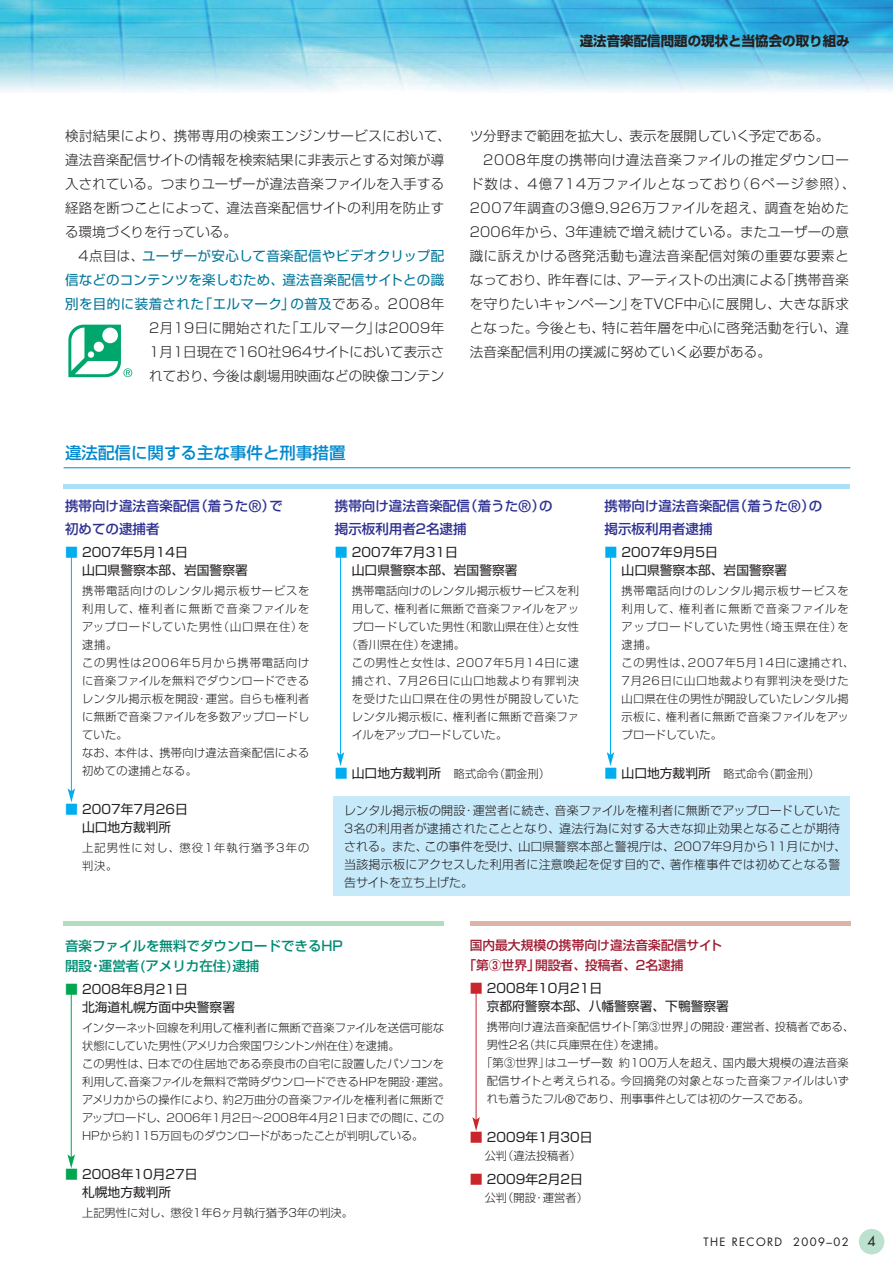
<style>
.page{position:relative;width:893px;height:1263px;background:#fff}
.page>*{position:absolute;margin:0;border:0;box-sizing:border-box;transform-origin:0 0}
.t1{font:500 16.5px "Shin Go";color:#0089cf}
.t2{font:300 13.5px/24px "Shin Go";letter-spacing:.02em;color:#231f20}
.t3{font:500 13.5px/23.1px "Shin Go";color:#2e3092}
.t4{font:500 13.5px/20.1px "Shin Go";color:#008b72}
.t5{font:300 13.5px "Shin Go";letter-spacing:.045em;color:#231f20}
.t6{font:300 13.5px "Shin Go";letter-spacing:.08em;color:#231f20}
.t7{font:300 13.5px "Shin Go";color:#231f20}
.t8{font:300 13.5px "Shin Go";letter-spacing:.05em;color:#231f20}
.t9{font:300 13.5px "Shin Go";letter-spacing:.04em;color:#231f20}
.t10{font:700 13.5px "Shin Go";color:#231f20}
.t11{font:13.5px "Futura";color:#231f20}
.t12{font:12.75px/18px "Shin Go";color:#231f20}
.t13{font:500 12.75px/20.1px "Shin Go";color:#9f1c32}
.t14{font:300 12px/18px "Shin Go";letter-spacing:.015em;color:#231f20}
.t15{font:300 11.25px/18px "Shin Go";letter-spacing:.015em;color:#231f20}
.t16{font:300 11.25px/18px "Shin Go";letter-spacing:.04em;color:#231f20}
.t17{font:300 11.25px/18px "Shin Go";letter-spacing:.05em;color:#231f20}
.t18{font:300 11.25px/18px "Shin Go";letter-spacing:.1em;color:#231f20}
.t19{font:300 11.25px "Shin Go";letter-spacing:.055em;color:#231f20}
.t20{font:300 11.25px "Shin Go";letter-spacing:.07em;color:#231f20}
.t21{font:11.25px "Futura";letter-spacing:.125em;color:#231f20}
.s1{font-weight:400;color:#007699}
.s2{font-family:"Helvetica Neue";font-size:16.5px}
.s3{color:#00adef}
.s4{font-weight:400;font-size:12.75px;color:#00adef}
.s5{font-weight:400;font-size:12.75px}
.s6{color:#00a650}
.s7{color:#c9252b}
.s8{font-family:"Helvetica Neue";font-size:13.5px}
</style>
<div class="page">
<hr style="left:64px;top:922px;width:380px;height:4px;background:#b3ddc0">
<hr style="left:470px;top:922px;width:380px;height:4px;background:#ddb5a6">
<hr style="left:71px;top:991px;width:1px;height:166px;background:#00a650">
<svg style="left:67px;top:1154px;width:8px;height:14px"></svg>
<hr style="left:476px;top:989px;width:1px;height:131px;background:#c9252b">
<svg style="left:472px;top:1117px;width:8px;height:14px"></svg>
<img style="left:0;top:0;width:893px;height:92px">
<div style="left:859px;top:1229px;width:25px;height:25px;background:#bce1cf;border-radius:50%"></div>
<hr style="left:64px;top:467px;width:786px;height:1px;background:#0089cf">
<hr style="left:71px;top:548px;width:1px;height:243px;background:#00adef">
<svg style="left:68px;top:788px;width:7px;height:14px"></svg>
<hr style="left:340px;top:553px;width:1px;height:202px;background:#00adef">
<svg style="left:337px;top:752px;width:7px;height:14px"></svg>
<hr style="left:610px;top:553px;width:1px;height:202px;background:#00adef">
<svg style="left:607px;top:752px;width:7px;height:14px"></svg>
<hr style="left:64px;top:485px;width:786px;height:4px;background:#aae0fa">
<div style="left:333px;top:796px;width:517px;height:100px;background:#c7eafb"></div>
<svg style="left:68px;top:325px;width:64px;height:52px"></svg>
<p class="t10" style="left:580px;top:36px;width:271px">違法音楽配信問題の現状と当協会の取り組み</p>
<p class="t2" style="left:65px;top:126px;width:387px">検討結果により、携帯専用の検索エンジンサービスにおいて、違法音楽配信サイトの情報を検索結果に非表示とする対策が導入されている。つまりユーザーが違法音楽ファイルを入手する経路を断つことによって、違法音楽配信サイトの利用を防止する環境づくりを行っている。</p>
<p class="t2" style="left:65px;top:246px;width:381px;text-align:right">4点目は、<span class="s1">ユーザーが安心して音楽配信やビデオクリップ配信などのコンテンツを楽しむため、違法音楽配信サイトとの識別を目的に装着された「エルマーク」の普及</span>である。2008年<br>2月19日に開始された「エルマーク」は2009年<br>1月1日現在で160社964サイトにおいて表示さ<br>れており、今後は劇場用映画などの映像コンテン</p>
<h1 class="t1" style="left:65px;top:447px;width:282px">違法配信に関する主な事件と刑事措置</h1>
<p class="t7" style="left:470px;top:131px;width:361px">ツ分野まで範囲を拡大し、表示を展開していく予定である。</p>
<p class="t8" style="left:483px;top:155px;width:367px">2008年度の携帯向け違法音楽ファイルの推定ダウンロー</p>
<p class="t6" style="left:470px;top:179px;width:387px">ド数は、4億714万ファイルとなっており（6ページ参照）、</p>
<p class="t5" style="left:470px;top:203px;width:381px">2007年調査の3億9,926万ファイルを超え、調査を始めた</p>
<p class="t2" style="left:470px;top:222px;width:381px">2006年から、3年連続で増え続けている。またユーザーの意</p>
<p class="t9" style="left:470px;top:251px;width:381px">識に訴えかける啓発活動も違法音楽配信対策の重要な要素と</p>
<p class="t2" style="left:470px;top:270px;width:381px">なっており、昨年春には、アーティストの出演による「携帯音楽</p>
<p class="t2" style="left:470px;top:294px;width:381px">を守りたいキャンペーン」をTVCF中心に展開し、大きな訴求</p>
<p class="t2" style="left:470px;top:318px;width:381px">となった。今後とも、特に若年層を中心に啓発活動を行い、違</p>
<p class="t2" style="left:470px;top:342px;width:303px">法音楽配信利用の撲滅に努めていく必要がある。</p>
<p class="t3" style="left:65px;top:496px;width:219px">携帯向け違法音楽配信（着うた<span class="s2">®</span>）で初めての逮捕者</p>
<p class="t12" style="left:82px;top:545px;width:167px;text-indent:-17px"><span class="s3">■</span> 2007年5月14日<br>山口県警察本部、岩国警察署</p>
<p class="t16" style="left:82px;top:584px;width:229px">携帯電話向けのレンタル掲示板サービスを利用して、権利者に無断で音楽ファイルをアップロードしていた男性（山口県在住）を逮捕。<br>この男性は2006年5月から携帯電話向けに音楽ファイルを無料でダウンロードできるレンタル掲示板を開設・運営。自らも権利者に無断で音楽ファイルを多数アップロードしていた。<br>なお、本件は、携帯向け違法音楽配信による初めての逮捕となる。</p>
<p class="t12" style="left:65px;top:802px;width:124px;text-align:center"><span class="s3">■</span> 2007年7月26日山口地方裁判所</p>
<p class="t18" style="left:82px;top:841px;width:229px">上記男性に対し、懲役1年執行猶予3年の判決。</p>
<p class="t3" style="left:335px;top:496px;width:219px">携帯向け違法音楽配信（着うた<span class="s2">®</span>）の掲示板利用者2名逮捕</p>
<p class="t12" style="left:352px;top:545px;width:167px;text-indent:-17px"><span class="s3">■</span> 2007年7月31日<br>山口県警察本部、岩国警察署</p>
<p class="t15" style="left:352px;top:584px;width:229px">携帯電話向けのレンタル掲示板サービスを利</p>
<p class="t16" style="left:352px;top:602px;width:229px">用して、権利者に無断で音楽ファイルをアッ</p>
<p class="t15" style="left:352px;top:620px;width:229px">プロードしていた男性（和歌山県在住）と女性</p>
<p class="t15" style="left:346px;top:638px;width:120px">（香川県在住）を逮捕。</p>
<p class="t17" style="left:352px;top:656px;width:229px">この男性と女性は、2007年5月14日に逮</p>
<p class="t19" style="left:352px;top:677px;width:229px">捕され、7月26日に山口地裁より有罪判決</p>
<p class="t20" style="left:352px;top:695px;width:229px">を受けた山口県在住の男性が開設していた</p>
<p class="t15" style="left:352px;top:710px;width:229px">レンタル掲示板に、権利者に無断で音楽ファ</p>
<p class="t15" style="left:352px;top:728px;width:157px">イルをアップロードしていた。</p>
<p class="t15" style="left:335px;top:767px;width:217px"><span class="s4">■</span> <span class="s5">山口地方裁判所　</span>略式命令（罰金刑）</p>
<p class="t3" style="left:604px;top:496px;width:219px">携帯向け違法音楽配信（着うた<span class="s2">®</span>）の掲示板利用者逮捕</p>
<p class="t12" style="left:621px;top:545px;width:167px;text-indent:-17px"><span class="s3">■</span> 2007年9月5日<br>山口県警察本部、岩国警察署</p>
<p class="t17" style="left:621px;top:584px;width:234px">携帯電話向けのレンタル掲示板サービスを利用して、権利者に無断で音楽ファイルをアップロードしていた男性（埼玉県在住）を逮捕。<br>この男性は、2007年5月14日に逮捕され、<br>7月26日に山口地裁より有罪判決を受けた山口県在住の男性が開設していたレンタル掲示板に、権利者に無断で音楽ファイルをアップロードしていた。</p>
<p class="t15" style="left:604px;top:767px;width:217px"><span class="s4">■</span> <span class="s5">山口地方裁判所　</span>略式命令（罰金刑）</p>
<p class="t14" style="left:344px;top:803px;width:504px">レンタル掲示板の開設・運営者に続き、音楽ファイルを権利者に無断でアップロードしていた3名の利用者が逮捕されたこととなり、違法行為に対する大きな抑止効果となることが期待される。また、この事件を受け、山口県警察本部と警視庁は、2007年9月から11月にかけ、当該掲示板にアクセスした利用者に注意喚起を促す目的で、著作権事件では初めてとなる警告サイトを立ち上げた。</p>
<p class="t4" style="left:65px;top:937px;width:279px">音楽ファイルを無料でダウンロードできるHP開設･運営者(アメリカ在住)逮捕</p>
<p class="t12" style="left:82px;top:982px;width:154px;text-indent:-17px"><span class="s6">■</span> 2008年8月21日<br>北海道札幌方面中央警察署</p>
<p class="t15" style="left:82px;top:1020px;width:369px">インターネット回線を利用して権利者に無断で音楽ファイルを送信可能な状態にしていた男性（アメリカ合衆国ワシントン州在住）を逮捕。<br>この男性は、日本での住居地である奈良市の自宅に設置したパソコンを利用して、音楽ファイルを無料で常時ダウンロードできるHPを開設・運営。アメリカからの操作により、約2万曲分の音楽ファイルを権利者に無断でアップロードし、2006年1月2日～2008年4月21日までの間に、このHPから約115万回ものダウンロードがあったことが判明している。</p>
<p class="t12" style="left:82px;top:1167px;width:117px;text-indent:-17px"><span class="s6">■</span> 2008年10月27日札幌地方裁判所</p>
<p class="t15" style="left:82px;top:1206px;width:273px">上記男性に対し、懲役1年6ヶ月執行猶予3年の判決。</p>
<p class="t13" style="left:463px;top:937px;width:260px;text-indent:6px">国内最大規模の携帯向け違法音楽配信サイト「第③世界」開設者、投稿者、2名逮捕</p>
<p class="t12" style="left:487px;top:981px;width:244px;text-indent:-17px"><span class="s7">■</span> 2008年10月21日<br>京都府警察本部、八幡警察署、下鴨警察署</p>
<p class="t15" style="left:487px;top:1020px;width:369px">携帯向け違法音楽配信サイト「第③世界」の開設・運営者、投稿者である、</p>
<p class="t15" style="left:487px;top:1038px;width:180px">男性2名（共に兵庫県在住）を逮捕。</p>
<p class="t15" style="left:481px;top:1056px;width:369px">「第③世界」はユーザー数約100万人を超え、国内最大規模の違法音楽</p>
<p class="t15" style="left:487px;top:1074px;width:364px">配信サイトと考えられる。今回摘発の対象となった音楽ファイルはいず</p>
<p class="t15" style="left:487px;top:1092px;width:324px">れも着うたフル<span class="s8">®</span>であり、刑事事件としては初のケースである。</p>
<p class="t12" style="left:470px;top:1130px;width:124px"><span class="s7">■</span> 2009年1月30日</p>
<p class="t15" style="left:485px;top:1149px;width:98px">公判（違法投稿者）</p>
<p class="t12" style="left:470px;top:1171px;width:115px"><span class="s7">■</span> 2009年2月2日</p>
<p class="t15" style="left:485px;top:1190px;width:105px">公判（開設・運営者）</p>
<p class="t21" style="left:703px;top:1236px;width:147px">THE RECORD 2009–02</p>
<p class="t11" style="left:867px;top:1235px;width:10px">4</p>
</div>
